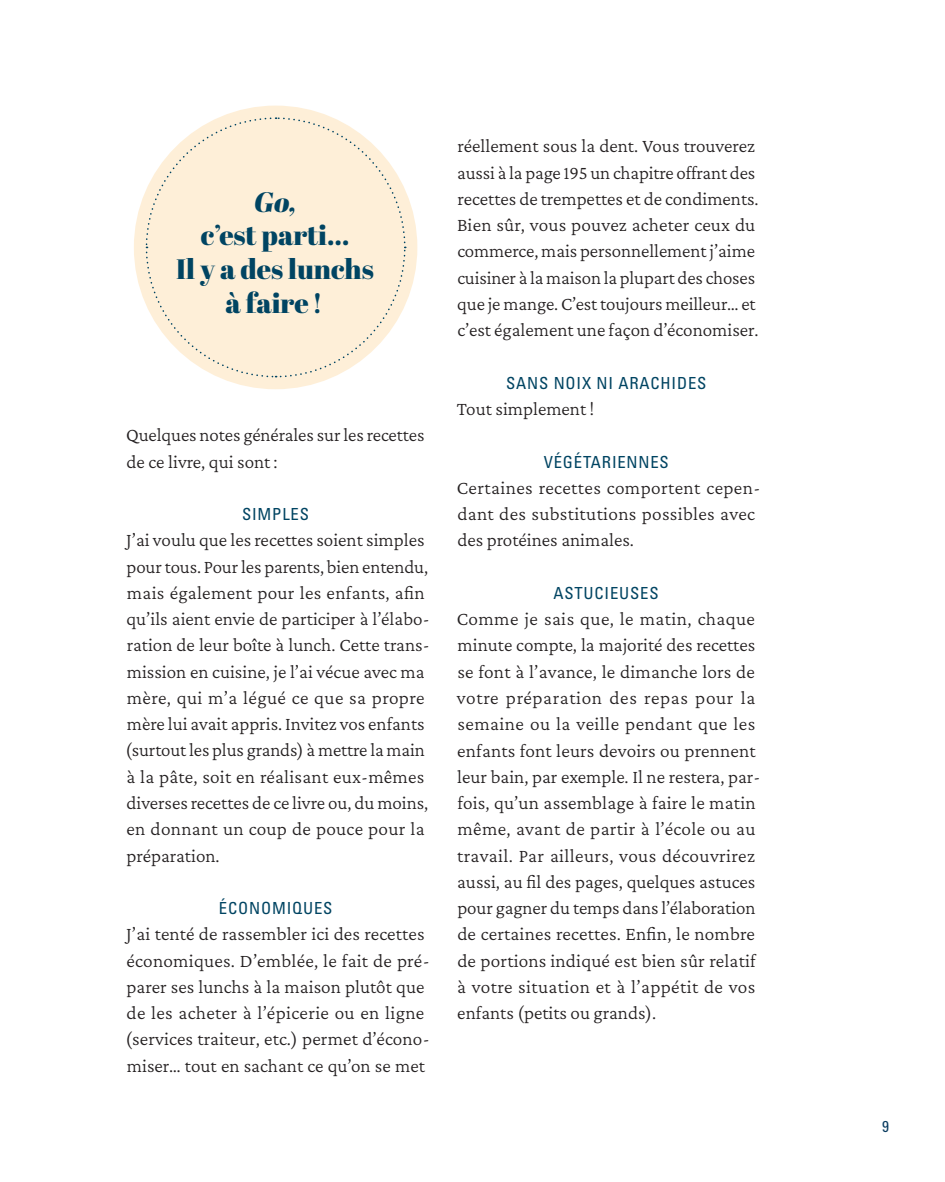
<style>
.page{position:relative;width:945px;height:1182px;background:#fff}
.page>*{position:absolute;margin:0;border:0;box-sizing:border-box;transform-origin:0 0}
.t1{font:28px/33.6px "Abril Fatface";color:#004462;text-align:center}
.t2{font:italic 28px "Abril Fatface";color:#004462}
.t3{font:300 19.25px/26.2px "Crimson Pro";color:#231f20}
.t4{font:condensed 16.62px "Univers LT Pro";letter-spacing:.05em;color:#004462}
.t5{font:condensed 15.75px "Univers LT Pro";color:#0a3c60}
</style>
<div class="page">
<div style="left:134px;top:106px;width:283px;height:283px;background:#feefd8;border-radius:50%"></div>
<svg style="left:145px;top:117px;width:261px;height:261px"></svg>
<h1 class="t2" style="left:253px;top:182px;width:50px">Go,</h1>
<h1 class="t1" style="left:176px;top:218px;width:199px">c’est parti…<br>Il y a des lunchs à faire!</h1>
<p class="t3" style="left:126px;top:421px;width:300px">Quelques notes générales sur les recettes de ce livre, qui sont :</p>
<p class="t4" style="left:242px;top:503px;width:68px">SIMPLES</p>
<p class="t3" style="left:125px;top:526px;width:306px">J’ai voulu que les recettes soient simples pour tous. Pour les parents, bien entendu, mais également pour les enfants, afin qu’ils aient envie de participer à l’élabo&shy;ration de leur boîte à lunch. Cette trans&shy;mission en cuisine, je l’ai vécue avec ma mère, qui m’a légué ce que sa propre mère lui avait appris. Invitez vos enfants (surtout les plus grands) à mettre la main à la pâte, soit en réalisant eux-mêmes diverses recettes de ce livre ou, du moins, en donnant un coup de pouce pour la préparation.</p>
<p class="t4" style="left:219px;top:897px;width:115px">ÉCONOMIQUES</p>
<p class="t3" style="left:125px;top:920px;width:306px">J’ai tenté de rassembler ici des recettes économiques. D’emblée, le fait de pré&shy;parer ses lunchs à la maison plutôt que de les acheter à l’épicerie ou en ligne (services traiteur, etc.) permet d’écono&shy;miser… tout en sachant ce qu’on se met</p>
<p class="t3" style="left:457px;top:133px;width:303px">réellement sous la dent. Vous trouverez aussi à la page 195 un chapitre offrant des recettes de trempettes et de condiments.<br>Bien sûr, vous pouvez acheter ceux du commerce, mais personnellement j’aime cuisiner à la maison la plupart des choses que je mange. C’est toujours meilleur… et c’est également une façon d’économiser.</p>
<p class="t4" style="left:506px;top:372px;width:202px">SANS NOIX NI ARACHIDES</p>
<p class="t3" style="left:457px;top:395px;width:139px">Tout simplement !</p>
<p class="t4" style="left:544px;top:451px;width:127px">VÉGÉTARIENNES</p>
<p class="t3" style="left:457px;top:474px;width:305px">Certaines recettes comportent cepen&shy;dant des substitutions possibles avec des protéines animales.</p>
<p class="t4" style="left:553px;top:582px;width:107px">ASTUCIEUSES</p>
<p class="t3" style="left:457px;top:605px;width:305px">Comme je sais que, le matin, chaque minute compte, la majorité des recettes se font à l’avance, le dimanche lors de votre préparation des repas pour la semaine ou la veille pendant que les enfants font leurs devoirs ou prennent leur bain, par exemple. Il ne restera, par&shy;fois, qu’un assemblage à faire le matin même, avant de partir à l’école ou au travail. Par ailleurs, vous découvrirez aussi, au fil des pages, quelques astuces pour gagner du temps dans l’élaboration de certaines recettes. Enfin, le nombre de portions indiqué est bien sûr relatif à votre situation et à l’appétit de vos enfants (petits ou grands).</p>
<p class="t5" style="left:882px;top:1116px;width:8px">9</p>
</div>
